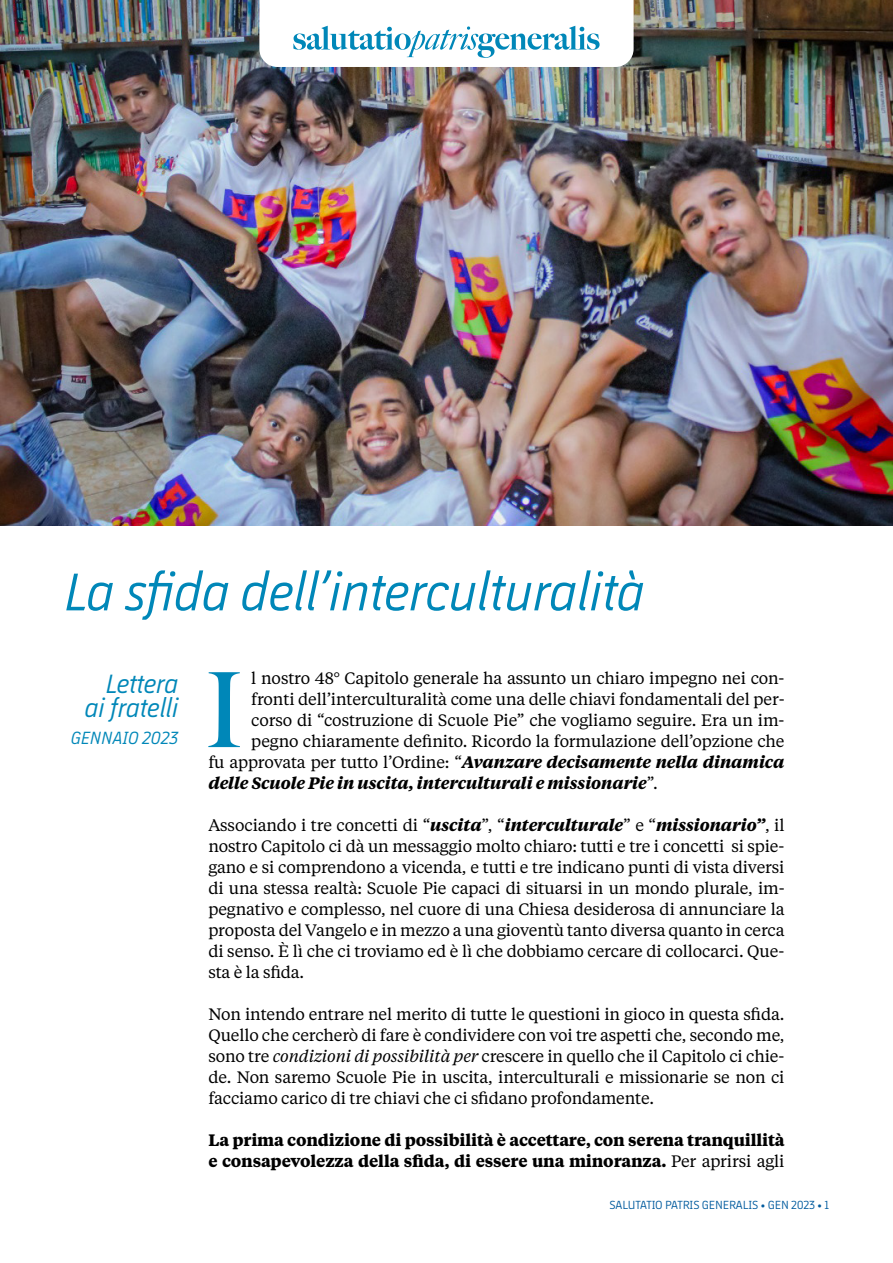
<style>
.page{position:relative;width:893px;height:1263px;background:#fff}
.page>*{position:absolute;margin:0;border:0;box-sizing:border-box;transform-origin:0 0}
.t1{font:103.95px "Big Caslon FB";color:#0087b8}
.t2{font:italic 54px "FCBARCELONA";letter-spacing:-.02em;color:#0087b8}
.t3{font:italic 27px/24px "FCBARCELONA";letter-spacing:-.025em;color:#0087b8;text-align:right}
.t4{font:italic 18px "FCBARCELONA";letter-spacing:-.01em;color:#0087b8}
.t5{font:16.5px/21px "Tiempos Text";letter-spacing:-.01em;color:#000;text-align:justify}
.t6{font:700 16.5px/21px "Tiempos Text";letter-spacing:-.01em;color:#000}
.t7{font:italic 700 16.5px "Tiempos Text";letter-spacing:-.01em;color:#000}
.t8{font:12px "FCBARCELONA";letter-spacing:-.01em;color:#005b9e}
.s1{font-weight:400;font-style:normal}
.s2{font-weight:700;font-style:italic}
.s3{font-style:italic}
.s4{font-weight:400}
</style>
<div class="page">
<img style="left:0;top:0;width:893px;height:525px">
<svg style="left:259px;top:0;width:375px;height:67px"></svg>
<h2 class="t2" style="left:64px;top:557px;width:583px">La sfida dell’interculturalità</h2>
<h3 class="t3" style="left:84px;top:671px;width:96px">Lettera ai fratelli</h3>
<p class="t4" style="left:70px;top:726px;width:110px">GENNAIO 2023</p>
<h1 class="t1" style="left:204px;top:650px;width:43px">I</h1>
<p class="t5" style="left:251px;top:667px;width:535px">l nostro 48° Capitolo generale ha assunto un chiaro impegno nei con-</p>
<p class="t5" style="left:251px;top:688px;width:535px">fronti dell’interculturalità come una delle chiavi fondamentali del per-</p>
<p class="t5" style="left:251px;top:709px;width:535px">corso di “costruzione di Scuole Pie” che vogliamo seguire. Era un im-</p>
<p class="t5" style="left:251px;top:730px;width:535px">pegno chiaramente definito. Ricordo la formulazione dell’opzione che</p>
<p class="t7" style="left:208px;top:751px;width:578px"><span class="s1">fu approvata per tutto l’Ordine: “</span>Avanzare decisamente nella dinamica</p>
<p class="t7" style="left:208px;top:772px;width:451px">delle Scuole Pie in uscita, interculturali e missionarie<span class="s1">”.</span></p>
<p class="t5" style="left:208px;top:814px;width:578px">Associando i tre concetti di “<span class="s2">uscita</span>”, “<span class="s2">interculturale</span>” e “<span class="s2">missionario”</span>, il nostro Capitolo ci dà un messaggio molto chiaro: tutti e tre i concetti si spie&shy;gano e si comprendono a vicenda, e tutti e tre indicano punti di vista diversi di una stessa realtà: Scuole Pie capaci di situarsi in un mondo plurale, im&shy;pegnativo e complesso, nel cuore di una Chiesa desiderosa di annunciare la proposta del Vangelo e in mezzo a una gioventù tanto diversa quanto in cerca di senso. È lì che ci troviamo ed è lì che dobbiamo cercare di collocarci. Que&shy;sta è la sfida.</p>
<p class="t5" style="left:208px;top:1003px;width:578px">Non intendo entrare nel merito di tutte le questioni in gioco in questa sfida.<br>Quello che cercherò di fare è condividere con voi tre aspetti che, secondo me, sono tre <span class="s3">condizioni di possibilità per</span> crescere in quello che il Capitolo ci chie&shy;de. Non saremo Scuole Pie in uscita, interculturali e missionarie se non ci facciamo carico di tre chiavi che ci sfidano profondamente.</p>
<p class="t6" style="left:208px;top:1129px;width:578px">La prima condizione di possibilità è accettare, con serena tranquillità e consapevolezza della sfida, di essere una minoranza. <span class="s4">Per aprirsi agli</span></p>
<p class="t8" style="left:610px;top:1197px;width:221px">SALUTATIO PATRIS GENERALIS • GEN 2023 • 1</p>
</div>
